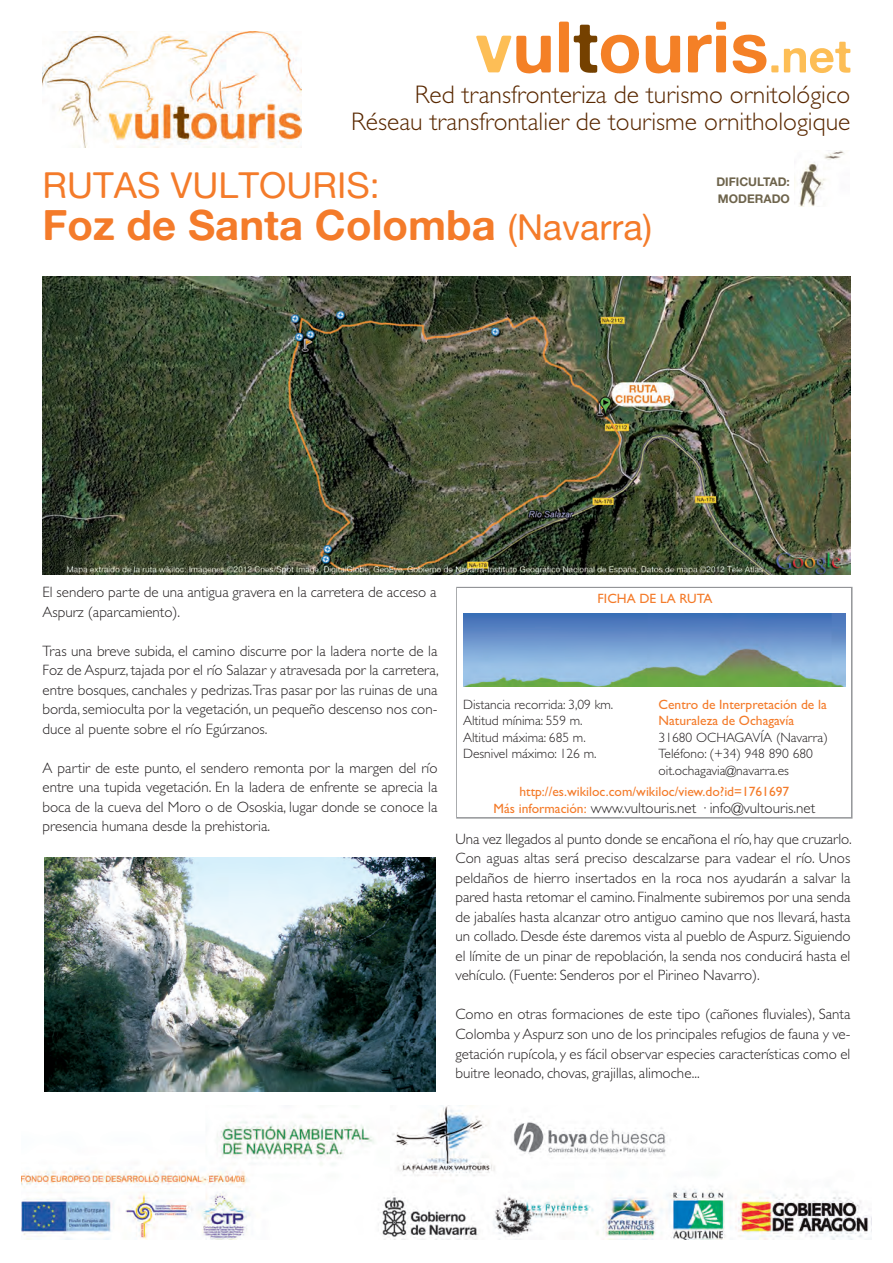
<style>
.page{position:relative;width:893px;height:1263px;background:#fff}
.page>*{position:absolute;margin:0;border:0;box-sizing:border-box;transform-origin:0 0}
.t1{font:42px "Alte Haas Grotesk.Bold";color:#f47b2a}
.t2{font:36px "Alte Haas Grotesk";color:#f47b2a}
.t3{font:300 25.5px/27px "Gill Sans";color:#592800;text-align:right}
.t4{font:300 15px/19.5px "Gill Sans";color:#231f20;text-align:justify}
.t5{font:300 13.5px/16.5px "Gill Sans";color:#231f20}
.t6{font:13.5px/16.5px "Gill Sans";color:#f47b2a}
.t7{font:12px/17.2px "Alte Haas Grotesk.Bold";color:#6e644c}
.s1{font-family:"Alte Haas Grotesk";font-size:36px}
.s2{font-weight:400;font-size:13.5px;color:#f47b2a}
</style>
<div class="page">
<svg style="left:456px;top:587px;width:396px;height:232px;background:#aeb0b2"></svg>
<div style="left:458px;top:588px;width:393px;height:229px;background:#fff"></div>
<img style="left:21px;top:1106px;width:851px;height:133px">
<img style="left:43px;top:276px;width:807px;height:298px">
<div style="left:463px;top:613px;width:383px;height:77px;background:linear-gradient(to right,#fff,#fff)"></div>
<img style="left:463px;top:613px;width:383px;height:73px">
<img style="left:43px;top:32px;width:259px;height:116px">
<svg style="left:476px;top:36px;width:75px;height:37px"></svg>
<svg style="left:559px;top:22px;width:80px;height:51px"></svg>
<svg style="left:646px;top:36px;width:34px;height:37px"></svg>
<svg style="left:688px;top:22px;width:38px;height:50px"></svg>
<svg style="left:733px;top:35px;width:45px;height:38px"></svg>
<svg style="left:784px;top:42px;width:66px;height:31px"></svg>
<img style="left:794px;top:151px;width:51px;height:55px">
<img style="left:44px;top:858px;width:391px;height:234px">
<h3 class="t3" style="left:351px;top:80px;width:501px">Red transfronteriza de turismo ornitológico<br>Réseau transfrontalier de tourisme ornithologique</h3>
<h2 class="t2" style="left:43px;top:164px;width:339px">RUTAS VULTOURIS:</h2>
<h1 class="t1" style="left:43px;top:199px;width:611px">Foz de Santa Colomba <span class="s1">(Navarra)</span></h1>
<p class="t7" style="left:716px;top:173px;width:75px">DIFICULTAD:<br>MODERADO</p>
<p class="t4" style="left:43px;top:582px;width:396px">El sendero parte de una antigua gravera en la carretera de acceso a<br>Aspurz (aparcamiento).</p>
<p class="t4" style="left:43px;top:641px;width:398px">Tras una breve subida, el camino discurre por la ladera norte de la Foz de Aspurz, tajada por el río Salazar y atravesada por la carretera, entre bosques, canchales y pedrizas.Tras pasar por las ruinas de una borda, semioculta por la vegetación, un pequeño descenso nos con&shy;duce al puente sobre el río Egúrzanos.</p>
<p class="t4" style="left:43px;top:758px;width:396px">A partir de este punto, el sendero remonta por la margen del río entre una tupida vegetación. En la ladera de enfrente se aprecia la boca de la cueva del Moro o de Ososkia, lugar donde se conoce la presencia humana desde la prehistoria.</p>
<p class="t6" style="left:598px;top:590px;width:116px">FICHA DE LA RUTA</p>
<p class="t5" style="left:463px;top:696px;width:152px">Distancia recorrida: 3,09 km.<br>Altitud mínima: 559 m.<br>Altitud máxima: 685 m.<br>Desnivel máximo: 126 m.</p>
<p class="t6" style="left:659px;top:696px;width:170px">Centro de Interpretación de la<br>Naturaleza de Ochagavía</p>
<p class="t5" style="left:659px;top:729px;width:171px">31680 OCHAGAVÍA (Navarra)<br>Teléfono: (+34) 948 890 680 oit.ochagavia@navarra.es</p>
<p class="t6" style="left:519px;top:783px;width:271px">http://es.wikiloc.com/wikiloc/view.do?id=1761697</p>
<p class="t4" style="left:493px;top:798px;width:323px"><span class="s2">Más información:</span> www.vultouris.net · info@vultouris.net</p>
<p class="t4" style="left:455px;top:829px;width:398px">Una vez llegados al punto donde se encañona el río, hay que cruzarlo.<br>Con aguas altas será preciso descalzarse para vadear el río. Unos peldaños de hierro insertados en la roca nos ayudarán a salvar la pared hasta retomar el camino. Finalmente subiremos por una senda de jabalíes hasta alcanzar otro antiguo camino que nos llevará, hasta un collado. Desde éste daremos vista al pueblo de Aspurz. Siguiendo el límite de un pinar de repoblación, la senda nos conducirá hasta el vehículo. (Fuente: Senderos por el Pirineo Navarro).</p>
<p class="t4" style="left:455px;top:1004px;width:396px">Como en otras formaciones de este tipo (cañones fluviales), Santa Colomba y Aspurz son uno de los principales refugios de fauna y ve&shy;getación rupícola, y es fácil observar especies características como el buitre leonado, chovas, grajillas, alimoche...</p>
</div>
